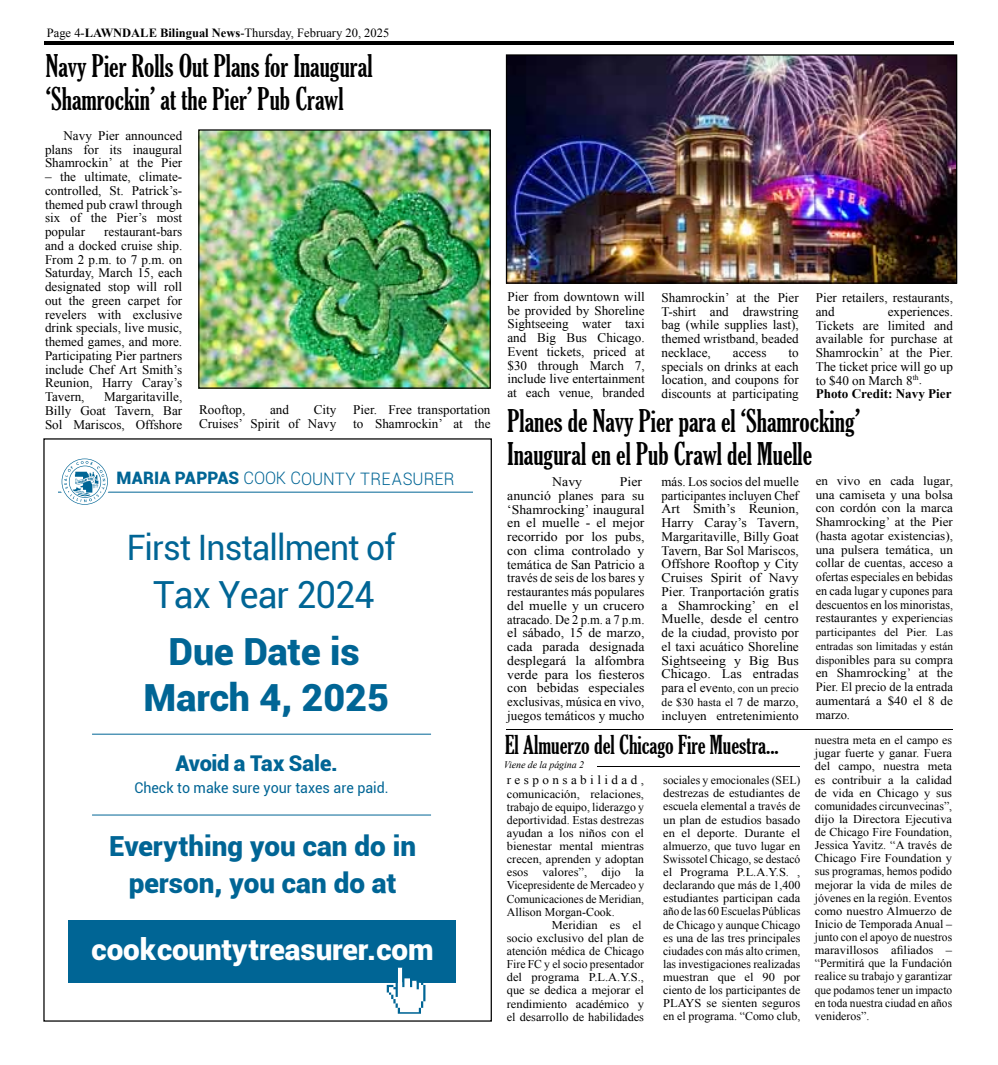
<style>
.page{position:relative;width:998px;height:1065px;background:#fff}
.page>*{position:absolute;margin:0;border:0;box-sizing:border-box;transform-origin:0 0}
.t1{font:900 37.38px/46.4px "Roboto";color:#006595;text-align:center}
.t2{font:37.38px "Roboto";letter-spacing:-.025em;color:#006595;scale:.96 1}
.t3{font:35.12px "Roboto";letter-spacing:-.025em;color:#006595;scale:.96 1}
.t4{font:extra-condensed 30px/32.5px "Gloucester";color:#000}
.t5{font:900 29.38px "Roboto";letter-spacing:-.005em;color:#fff}
.t6{font:900 27.62px/36.6px "Roboto";color:#006595;text-align:center}
.t7{font:extra-condensed 25px "Gloucester";color:#000}
.t8{font:900 21.75px "Roboto";letter-spacing:-.02em;color:#006595}
.t9{font:300 17.25px "Roboto";letter-spacing:-.005em;color:#006595;scale:.96 1}
.t10{font:14.75px "Roboto";color:#006595;scale:.96 1}
.t11{font:13.12px/13.8px "Times New Roman";color:#000;text-align:justify}
.t12{font:13.12px/13.8px "Times New Roman";color:#000;scale:1.05 1}
.t13{font:12.5px/13.8px "Times New Roman";color:#000;text-align:justify;scale:1.05 1}
.t14{font:12.5px/13.8px "Times New Roman";color:#000;text-align:justify}
.t15{font:12.5px "Times New Roman";letter-spacing:.26em;color:#000;scale:1.05 1}
.t16{font:11.88px/13.1px "Times New Roman";color:#000;text-align:justify}
.t17{font:11.88px/13.1px "Times New Roman";color:#000;text-align:justify;scale:1.05 1}
.t18{font:11.25px/13.8px "Times New Roman";color:#000;scale:1.05 1}
.t19{font:11.25px/13.8px "Times New Roman";color:#000}
.t20{font:italic 10px "Times New Roman";letter-spacing:-.01em;color:#000}
.s1{font-weight:700}
.s2{font-weight:900}
.s3{font-size:11.25px}
.s4{font-size:13.12px}
.s5{font-size:12.5px}
</style>
<div class="page">
<hr style="left:45px;top:41px;width:908px;height:4px;background:#000">
<hr style="left:59px;top:492px;width:413px;height:1px;background:#006595">
<div style="left:59px;top:456px;width:51px;height:51px;background:#fff;border-radius:50%"></div>
<svg style="left:62px;top:459px;width:46px;height:46px"></svg>
<div style="left:68px;top:920px;width:387px;height:62px;background:#006595"></div>
<svg style="left:387px;top:967px;width:38px;height:47px"></svg>
<hr style="left:92px;top:815px;width:339px;height:1px;background:#006595">
<hr style="left:92px;top:734px;width:339px;height:1px;background:#006595">
<img style="left:508px;top:56px;width:447px;height:226px">
<div style="left:506px;top:54px;width:451px;height:230px;border:1px solid #000"></div>
<hr style="left:506px;top:729px;width:446px;height:1px;background:#000">
<hr style="left:597px;top:766px;width:202px;height:1px;background:#000">
<img style="left:200px;top:131px;width:289px;height:256px">
<div style="left:198px;top:129px;width:293px;height:260px;border:1px solid #000"></div>
<p class="t14" style="left:47px;top:26px;width:344px">Page 4-<span class="s1">LAWNDALE Bilingual News</span>-Thursday, February 20, 2025</p>
<h3 class="t4" style="left:46px;top:50px;width:328px">Navy Pier Rolls Out Plans for Inaugural ‘Shamrockin’ at the Pier’ Pub Crawl</h3>
<p class="t11" style="left:45px;top:128px;width:139px;text-indent:18px">Navy Pier announced plans for its inaugural Shamrockin’ at the Pier</p>
<p class="t11" style="left:45px;top:170px;width:139px">– the ultimate, climate&shy;controlled, St. Patrick’s&shy;themed pub crawl through six of the Pier’s most popular</p>
<p class="t11" style="left:45px;top:225px;width:139px;text-indent:59px">restaurant-bars and a docked cruise ship.<br>From 2 p.m. to 7 p.m. on Saturday, March 15, each designated stop will roll out the green carpet for revelers with exclusive drink specials, live music, themed games, and more.<br>Participating Pier partners include Chef Art Smith’s Reunion, Harry Caray’s Tavern,</p>
<p class="t11" style="left:45px;top:390px;width:139px;text-indent:59px">Margaritaville, Billy Goat Tavern, Bar Sol Mariscos, Offshore</p>
<p class="t11" style="left:199px;top:402px;width:48px">Rooftop,</p>
<p class="t11" style="left:270px;top:402px;width:20px">and</p>
<p class="t11" style="left:199px;top:402px;width:139px;text-align:right">City<br>Cruises’ Spirit of Navy</p>
<p class="t11" style="left:353px;top:402px;width:139px">Pier. Free transportation to Shamrockin’ at the</p>
<h3 class="t9" style="left:117px;top:467px;width:353px"><span class="s2">MARIA PAPPAS</span> COOK COUNTY TREASURER</h3>
<h2 class="t3" style="left:127px;top:523px;width:281px">First Installment of</h2>
<h1 class="t2" style="left:153px;top:568px;width:232px">Tax Year 2024</h1>
<h1 class="t1" style="left:143px;top:627px;width:247px">Due Date is<br>March 4, 2025</h1>
<h3 class="t8" style="left:175px;top:748px;width:164px">Avoid a Tax Sale.</h3>
<p class="t10" style="left:134px;top:778px;width:266px">Check to make sure your taxes are paid.</p>
<h3 class="t6" style="left:109px;top:827px;width:309px">Everything you can do in person, you can do at</h3>
<h3 class="t5" style="left:92px;top:929px;width:343px">cookcountytreasurer.com</h3>
<p class="t11" style="left:507px;top:289px;width:139px">Pier from downtown will be provided by Shoreline Sightseeing water taxi and Big Bus Chicago.<br>Event tickets, priced at $30 through March 7, include live entertainment at each venue, branded</p>
<p class="t11" style="left:661px;top:290px;width:139px">Shamrockin’ at the Pier T-shirt and drawstring bag (while supplies last), themed wristband, beaded necklace,</p>
<p class="t11" style="left:815px;top:291px;width:139px">Pier retailers, restaurants, and</p>
<p class="t11" style="left:815px;top:304px;width:139px;text-align:left;text-indent:72px">experiences.<br>Tickets are limited and available for purchase at<br>Shamrockin’ at the Pier.<br>The ticket price will go up to $40 on March 8<sup>th</sup>.<br><span class="s1">Photo Credit: Navy Pier</span></p>
<h3 class="t4" style="left:507px;top:405px;width:354px">Planes de Navy Pier para el ‘Shamrocking’<br>Inaugural en el Pub Crawl del Muelle</h3>
<p class="t12" style="left:552px;top:475px;width:30px">Navy</p>
<p class="t11" style="left:661px;top:345px;width:139px;text-indent:127px">to specials on drinks at each location, and coupons for discounts at participating</p>
<p class="t11" style="left:733px;top:345px;width:35px">access</p>
<p class="t13" style="left:815px;top:474px;width:132px">en vivo en cada lugar, una camiseta y una bolsa con cordón con la marca Shamrocking’ at the Pier (hasta agotar existencias), una pulsera temática, un collar de cuentas, acceso a ofertas especiales en bebidas en cada lugar y cupones para descuentos en los minoristas, restaurantes y exper<span class="s3">iencias</span></p>
<p class="t18" style="left:815px;top:625px;width:132px">participantes del Pier. Las entradas son limitadas y están</p>
<p class="t14" style="left:815px;top:652px;width:139px"><span class="s3">dispon</span>ibles para su compra en Shamrocking’ at the Pier. El precio de la entrada aumentará a $40 el 8 de marzo.</p>
<p class="t11" style="left:661px;top:474px;width:139px">más. Los socios del muelle participantes incluyen Chef Art Smith’s Reunion, Harry Caray’s Tavern, Margaritaville, Billy Goat Tavern, Bar Sol Mariscos, Offshore Rooftop y City Cruises Spirit of Navy Pier. Tranportación gratis a Shamrocking’ en el Muelle, desde el centro de la ciudad, provisto por el taxi acuático Shoreline Sightseeing y Big Bus Chicago. Las entradas</p>
<p class="t19" style="left:661px;top:681px;width:139px"><span class="s4">para el eve</span>nto, con un precio de $30 hasta el 7 <span class="s5">de marzo,</span></p>
<p class="t13" style="left:661px;top:708px;width:132px">incluyen entretenimiento</p>
<h3 class="t7" style="left:505px;top:731px;width:275px">El Almuerzo del Chicago Fire Muestra...</h3>
<p class="t20" style="left:504px;top:758px;width:82px">Viene de la página 2</p>
<p class="t12" style="left:507px;top:475px;width:132px;text-indent:113px">Pier anunció planes para su ‘Shamrocking’ inaugural en el muelle - el mejor recorrido por los pubs, con clima controlado y temática de San Patricio a través de seis de los bares y restaurantes más populares del muelle y un crucero atracado. De 2 p.m. a 7 p.m. el sábado, 15 de marzo, cada parada designada desplegará la alfombra verde para los fiesteros con bebidas especiales exclusivas, música en vivo, juegos temáticos y mucho</p>
<p class="t16" style="left:814px;top:733px;width:139px">nuestra meta en el campo es jugar fuerte y ganar. Fuera del campo, nuestra meta es contribuir a la calidad de vida en Chicago y sus comunidades circunvecinas”, dijo la Directora Ejecutiva de Chicago Fire Foundation, Jessica Yavitz. “A través de Chicago Fire Foundation y sus programas, hemos podido mejorar la vida de miles de jóvenes en la región. Eventos como nuestro Almuerzo de Inicio de Temporada Anual – junto con el apoyo de nuestros maravillosos afiliados – “Permitirá que la Fundación realice su trabajo y garantizar que podamos tener un impacto en toda nuestra ciudad en años venideros”.</p>
<p class="t15" style="left:507px;top:772px;width:132px">responsabilidad,</p>
<p class="t17" style="left:507px;top:787px;width:132px">comunicación, relaciones, trabajo de equipo, liderazgo y deportividad. Estas destrezas ayudan a los niños con el bienestar mental mientras crecen, aprenden y adoptan esos valores”, dijo la Vicepresidente de Mercadeo y Comunicaciones de Meridian, Allison Morgan-Cook.</p>
<p class="t17" style="left:507px;top:918px;width:132px;text-align:left;text-indent:45px">Meridian es el socio exclusivo del plan de atención médica de Chicago<br>Fire FC y el socio presentador del programa P.L.A.Y.S., que se dedica a mejorar el rendimiento académico y el desarrollo de habilidades</p>
<p class="t16" style="left:663px;top:774px;width:139px">sociales y emocionales (SEL) destrezas de estudiantes de escuela elemental a través de un plan de estudios basado en el deporte. Durante el almuerzo, que tuvo lugar en Swissotel Chicago, se destacó el Programa P.L.A.Y.S. , declarando que más de 1,400 estudiantes participan cada año de las 60 Escuelas Públicas de Chicago y aunque Chicago es una de las tres principales ciudades con más alto crimen, las investigaciones realizadas muestran que el 90 por ciento de los participantes de PLAYS se sienten seguros en el programa. “Como club,</p>
</div>
